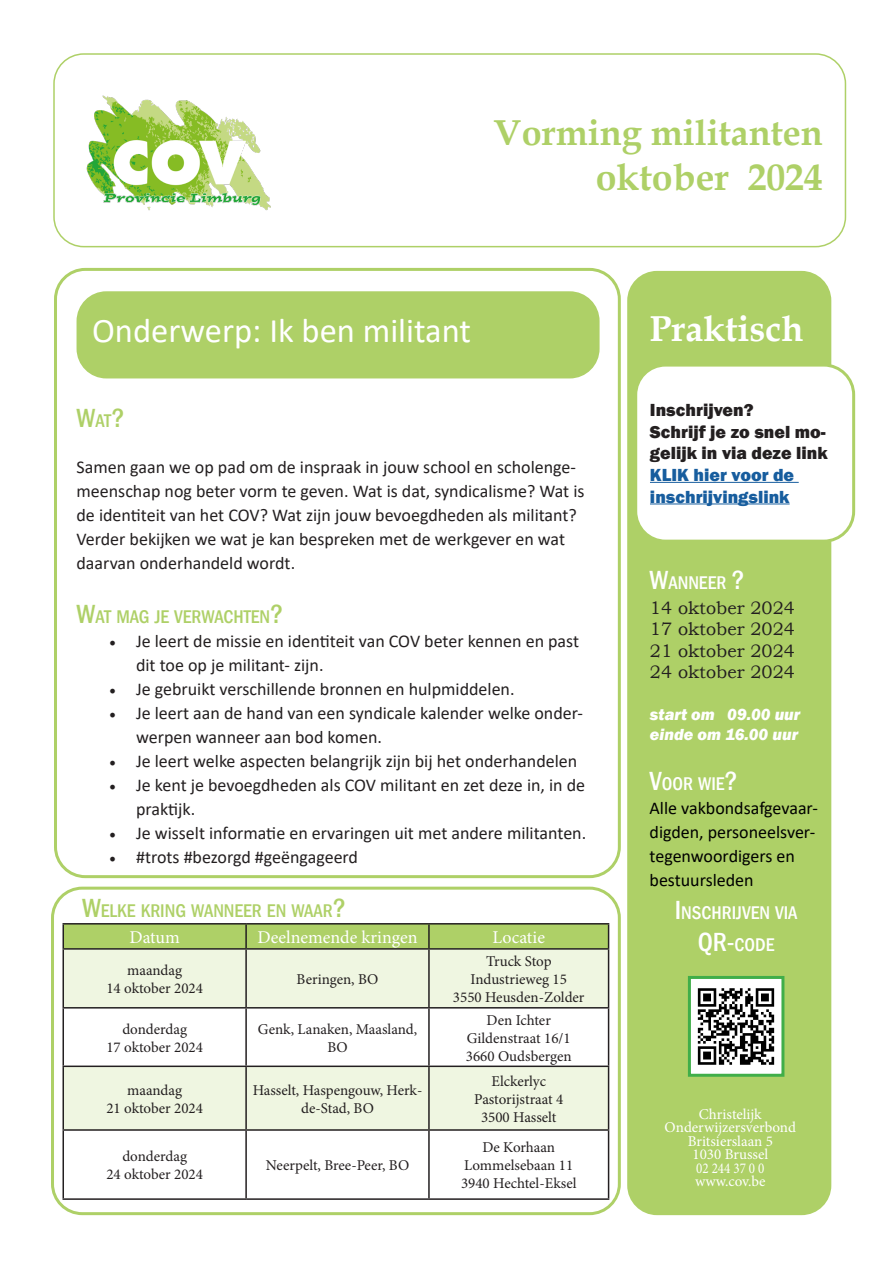
<style>
.page{position:relative;width:893px;height:1263px;background:#fff}
.page>*{position:absolute;margin:0;border:0;box-sizing:border-box;transform-origin:0 0}
.t1{font:700 37.5px "Book Antiqua";color:#aed067}
.t2{font:700 36px "Book Antiqua";color:#aed067}
.t3{font:700 36px "Book Antiqua";color:#fff}
.t4{font:34.5px "Calibri";color:#fff}
.t5{font:500 condensed 27px "Franklin Gothic";color:#aed067}
.t6{font:500 condensed 18.9px "Franklin Gothic";color:#aed067}
.t7{font:500 condensed 18.9px/32.4px "Franklin Gothic";color:#fff;text-align:center}
.t8{font:18px/24px "Calibri";color:#231f20}
.t9{font:18px/24px "Calibri";color:#000}
.t10{font:18px "Bookman Old Style";color:#231f20}
.t11{font:800 18px/21.6px "Franklin Gothic";color:#231f20}
.t12{font:800 18px/21.6px "Franklin Gothic";color:#175d9e}
.t13{font:18px "Minion Pro";color:#fff}
.t14{font:italic 800 16.5px "Franklin Gothic";color:#fff}
.t15{font:15px/18px "Minion Pro";color:#231f20;text-align:center}
.t16{font:15px/13.5px "Minion Pro";color:#fff;text-align:center}
.t17{font:15px "Minion Pro";color:#fff;scale:.87 1}
.s1{font-size:18.9px}
.s2{font-size:27px}
.s3{font-family:"Minion Pro"}
</style>
<div class="page">
<div style="left:53px;top:53px;width:793px;height:194px;border:2px solid #aed067;border-radius:30px"></div>
<img style="left:86px;top:95px;width:185px;height:116px">
<div style="left:54px;top:268px;width:567px;height:610px;border:3px solid #aed067;border-radius:30px"></div>
<svg style="left:64px;top:950px;width:544px;height:179px;fill:#eff6e1"></svg>
<hr style="left:63px;top:923px;width:183px;height:1px;background:#231f20">
<hr style="left:246px;top:923px;width:183px;height:1px;background:#231f20">
<hr style="left:429px;top:923px;width:180px;height:1px;background:#231f20">
<div style="left:63px;top:924px;width:546px;height:24px;background:#aed067"></div>
<hr style="left:63px;top:948px;width:183px;height:2px;background:#231f20">
<hr style="left:63px;top:950px;width:1px;height:57px;background:#231f20">
<hr style="left:246px;top:948px;width:183px;height:2px;background:#231f20">
<hr style="left:245px;top:950px;width:2px;height:57px;background:#231f20">
<hr style="left:429px;top:948px;width:180px;height:2px;background:#231f20">
<hr style="left:428px;top:950px;width:2px;height:57px;background:#231f20">
<hr style="left:608px;top:950px;width:1px;height:57px;background:#231f20">
<hr style="left:63px;top:1007px;width:183px;height:1px;background:#231f20">
<hr style="left:63px;top:1008px;width:1px;height:57px;background:#231f20">
<hr style="left:246px;top:1007px;width:183px;height:1px;background:#231f20">
<hr style="left:245px;top:1008px;width:2px;height:57px;background:#231f20">
<hr style="left:429px;top:1007px;width:180px;height:1px;background:#231f20">
<hr style="left:428px;top:1008px;width:2px;height:57px;background:#231f20">
<hr style="left:608px;top:1008px;width:1px;height:57px;background:#231f20">
<hr style="left:63px;top:1065px;width:183px;height:2px;background:#231f20">
<hr style="left:63px;top:1067px;width:1px;height:62px;background:#231f20">
<hr style="left:246px;top:1065px;width:183px;height:2px;background:#231f20">
<hr style="left:245px;top:1067px;width:2px;height:62px;background:#231f20">
<hr style="left:429px;top:1065px;width:180px;height:2px;background:#231f20">
<hr style="left:428px;top:1067px;width:2px;height:62px;background:#231f20">
<hr style="left:608px;top:1067px;width:1px;height:62px;background:#231f20">
<hr style="left:63px;top:1129px;width:183px;height:2px;background:#231f20">
<hr style="left:63px;top:1131px;width:1px;height:67px;background:#231f20">
<hr style="left:246px;top:1129px;width:183px;height:2px;background:#231f20">
<hr style="left:245px;top:1131px;width:2px;height:67px;background:#231f20">
<hr style="left:429px;top:1129px;width:180px;height:2px;background:#231f20">
<hr style="left:428px;top:1131px;width:2px;height:67px;background:#231f20">
<hr style="left:608px;top:1131px;width:1px;height:67px;background:#231f20">
<hr style="left:63px;top:1198px;width:183px;height:2px;background:#231f20">
<hr style="left:246px;top:1198px;width:183px;height:2px;background:#231f20">
<hr style="left:429px;top:1198px;width:180px;height:2px;background:#231f20">
<div style="left:51px;top:887px;width:570px;height:328px;border:3px solid #aed067;border-radius:30px"></div>
<div style="left:77px;top:291px;width:523px;height:87px;background:#aed067;border-radius:30px"></div>
<div style="left:627px;top:271px;width:204px;height:944px;background:#aed067;border-radius:30px"></div>
<div style="left:636px;top:365px;width:218px;height:176px;background:#fff;border-radius:30px"></div>
<hr style="left:650px;top:482px;width:149px;height:1px;background:#175d9e">
<hr style="left:650px;top:503px;width:140px;height:1px;background:#175d9e">
<div style="left:634px;top:364px;width:221px;height:179px;border:3px solid #aed067;border-radius:30px"></div>
<img style="left:692px;top:980px;width:88px;height:93px">
<div style="left:688px;top:976px;width:96px;height:101px;border:3px solid #40ae49"></div>
<p class="t2" style="left:494px;top:109px;width:330px">Vorming militanten</p>
<p class="t1" style="left:596px;top:152px;width:229px">oktober 2024</p>
<p class="t4" style="left:92px;top:307px;width:380px">Onderwerp: Ik ben militant</p>
<p class="t3" style="left:649px;top:304px;width:155px">Praktisch</p>
<p class="t5" style="left:77px;top:400px;width:50px">W<span class="s1">AT</span>?</p>
<p class="t8" style="left:77px;top:454px;width:509px">Samen gaan we op pad om de inspraak in jouw school en scholenge&shy;meenschap nog beter vorm te geven. Wat is dat, syndicalisme? Wat is de identiteit van het COV? Wat zijn jouw bevoegdheden als militant?</p>
<p class="t8" style="left:77px;top:526px;width:490px">Verder bekijken we wat je kan bespreken met de werkgever en wat daarvan onderhandeld wordt.</p>
<p class="t6" style="left:77px;top:604px;width:209px"><span class="s2">W</span>AT MAG JE VERWACHTEN<span class="s2">?</span></p>
<p class="t8" style="left:136px;top:628px;width:445px;text-indent:-27px"><span class="s3">•</span> Je leert de missie en identiteit van COV beter kennen en past dit toe op je militant- zijn.</p>
<p class="t8" style="left:109px;top:676px;width:407px"><span class="s3">•</span> Je gebruikt verschillende bronnen en hulpmiddelen.</p>
<p class="t8" style="left:136px;top:700px;width:448px;text-indent:-27px"><span class="s3">•</span> Je leert aan de hand van een syndicale kalender welke onder&shy;werpen wanneer aan bod komen.</p>
<p class="t8" style="left:109px;top:748px;width:470px"><span class="s3">•</span> Je leert welke aspecten belangrijk zijn bij het onderhandelen</p>
<p class="t8" style="left:136px;top:772px;width:451px;text-indent:-27px"><span class="s3">•</span> Je kent je bevoegdheden als COV militant en zet deze in, in de praktijk.</p>
<p class="t8" style="left:109px;top:820px;width:479px"><span class="s3">•</span> Je wisselt informatie en ervaringen uit met andere militanten.</p>
<p class="t8" style="left:109px;top:844px;width:251px"><span class="s3">•</span> #trots #bezorgd #geëngageerd</p>
<p class="t6" style="left:82px;top:898px;width:266px"><span class="s2">W</span>ELKE KRING WANNEER EN WAAR<span class="s2">?</span></p>
<p class="t13" style="left:129px;top:925px;width:52px">Datum</p>
<p class="t13" style="left:257px;top:925px;width:162px">Deelnemende kringen</p>
<p class="t13" style="left:492px;top:925px;width:54px">Locatie</p>
<p class="t15" style="left:127px;top:961px;width:56px">maandag</p>
<p class="t15" style="left:106px;top:979px;width:98px">14 oktober 2024</p>
<p class="t15" style="left:297px;top:970px;width:83px">Beringen, BO</p>
<p class="t15" style="left:486px;top:952px;width:67px">Truck Stop</p>
<p class="t15" style="left:471px;top:970px;width:98px">Industrieweg 15</p>
<p class="t15" style="left:453px;top:988px;width:133px">3550 Heusden-Zolder</p>
<p class="t15" style="left:122px;top:1020px;width:66px">donderdag</p>
<p class="t15" style="left:106px;top:1038px;width:98px">17 oktober 2024</p>
<p class="t15" style="left:127px;top:1081px;width:56px">maandag</p>
<p class="t15" style="left:106px;top:1099px;width:98px">21 oktober 2024</p>
<p class="t15" style="left:122px;top:1147px;width:66px">donderdag</p>
<p class="t15" style="left:106px;top:1165px;width:98px">24 oktober 2024</p>
<p class="t15" style="left:258px;top:1020px;width:161px">Genk, Lanaken, Maasland,<br>BO</p>
<p class="t15" style="left:253px;top:1081px;width:171px">Hasselt, Haspengouw, Herk&shy;de-Stad, BO</p>
<p class="t15" style="left:266px;top:1156px;width:145px">Neerpelt, Bree-Peer, BO</p>
<p class="t15" style="left:487px;top:1011px;width:66px">Den Ichter</p>
<p class="t15" style="left:467px;top:1029px;width:105px">Gildenstraat 16/1</p>
<p class="t15" style="left:466px;top:1047px;width:107px">3660 Oudsbergen</p>
<p class="t15" style="left:491px;top:1072px;width:56px">Elckerlyc</p>
<p class="t15" style="left:474px;top:1090px;width:91px">Pastorijstraat 4</p>
<p class="t15" style="left:481px;top:1108px;width:77px">3500 Hasselt</p>
<p class="t15" style="left:482px;top:1138px;width:74px">De Korhaan</p>
<p class="t15" style="left:464px;top:1156px;width:110px">Lommelsebaan 11</p>
<p class="t15" style="left:461px;top:1174px;width:117px">3940 Hechtel-Eksel</p>
<p class="t11" style="left:650px;top:399px;width:105px">Inschrijven?</p>
<p class="t11" style="left:650px;top:421px;width:179px">Schrijf je zo snel mo&shy;gelijk in via deze link</p>
<p class="t12" style="left:650px;top:464px;width:146px">KLIK hier voor de inschrijvingslink</p>
<p class="t7" style="left:649px;top:566px;width:97px"><span class="s2">W</span>ANNEER <span class="s2">?</span></p>
<p class="t10" style="left:650px;top:596px;width:147px">14 oktober 2024</p>
<p class="t10" style="left:650px;top:617px;width:147px">17 oktober 2024</p>
<p class="t10" style="left:650px;top:639px;width:147px">21 oktober 2024</p>
<p class="t10" style="left:650px;top:660px;width:147px">24 oktober 2024</p>
<p class="t14" style="left:650px;top:703px;width:152px">start om 09.00 uur</p>
<p class="t14" style="left:650px;top:723px;width:150px">einde om 16.00 uur</p>
<p class="t7" style="left:649px;top:768px;width:90px"><span class="s2">V</span>OOR WIE<span class="s2">?</span></p>
<p class="t9" style="left:649px;top:796px;width:170px">Alle vakbondsafgevaar&shy;digden, personeelsver&shy;tegenwoordigers en bestuursleden</p>
<p class="t7" style="left:675px;top:896px;width:124px"><span class="s2">I</span> NSCHRIJVEN VIA<br><span class="s2">QR-</span>CODE</p>
<p class="t16" style="left:665px;top:1107px;width:133px">Christelijk<br>Onderwijzersverbond</p>
<p class="t16" style="left:688px;top:1134px;width:87px">Britsierslaan 5<br>1030 Brussel</p>
<p class="t17" style="left:696px;top:1158px;width:80px">02 244 37 0 0</p>
<p class="t16" style="left:695px;top:1175px;width:72px">www.cov.be</p>
</div>
